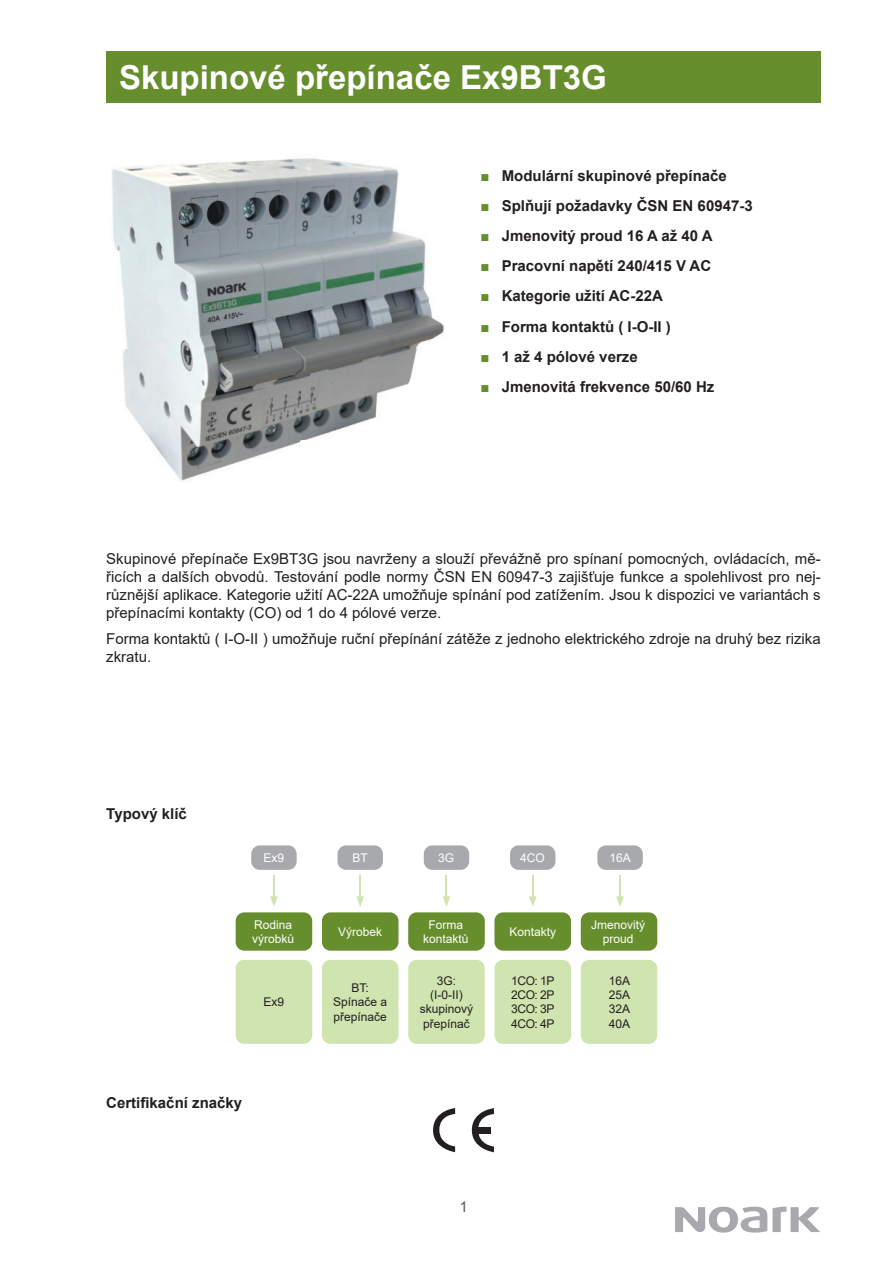
<style>
.page{position:relative;width:893px;height:1263px;background:#fff}
.page>*{position:absolute;margin:0;border:0;box-sizing:border-box;transform-origin:0 0}
.t1{font:700 33px "Arial";color:#fff}
.t2{font:15px/18px "Arial";color:#231f20;text-align:justify}
.t3{font:700 15px "Arial";color:#231f20}
.t4{font:15px "Arial";color:#57585a}
.t5{font:12px/14.4px "Arial";color:#231f20;text-align:center}
.t6{font:12px/14.4px "Arial";color:#fff;text-align:center}
.s1{color:#668e2c}
</style>
<div class="page">
<svg style="left:675px;top:1206px;width:145px;height:26px"></svg>
<div style="left:106px;top:51px;width:715px;height:51px;background:#668e2c"></div>
<div style="left:251px;top:845px;width:46px;height:25px;background:#a8a9ad;border-radius:9px"></div>
<div style="left:236px;top:912px;width:76px;height:39px;background:#668e2c;border-radius:9px"></div>
<div style="left:236px;top:960px;width:76px;height:84px;background:#cfe4ae;border-radius:9px"></div>
<div style="left:337px;top:845px;width:46px;height:25px;background:#a8a9ad;border-radius:9px"></div>
<div style="left:322px;top:912px;width:76px;height:39px;background:#668e2c;border-radius:9px"></div>
<div style="left:322px;top:960px;width:76px;height:84px;background:#cfe4ae;border-radius:9px"></div>
<div style="left:510px;top:845px;width:45px;height:25px;background:#a8a9ad;border-radius:9px"></div>
<div style="left:494px;top:912px;width:77px;height:39px;background:#668e2c;border-radius:9px"></div>
<div style="left:494px;top:960px;width:77px;height:84px;background:#cfe4ae;border-radius:9px"></div>
<div style="left:597px;top:845px;width:46px;height:25px;background:#a8a9ad;border-radius:9px"></div>
<div style="left:581px;top:912px;width:76px;height:39px;background:#668e2c;border-radius:9px"></div>
<div style="left:581px;top:960px;width:76px;height:84px;background:#cfe4ae;border-radius:9px"></div>
<hr style="left:273px;top:875px;width:2px;height:24px;background:#cfe4ae">
<svg style="left:270px;top:896px;width:8px;height:11px"></svg>
<hr style="left:359px;top:875px;width:2px;height:24px;background:#cfe4ae">
<svg style="left:356px;top:896px;width:8px;height:11px"></svg>
<svg style="left:529px;top:875px;width:8px;height:32px"></svg>
<hr style="left:619px;top:875px;width:2px;height:24px;background:#cfe4ae">
<svg style="left:616px;top:896px;width:8px;height:11px"></svg>
<svg style="left:433px;top:1108px;width:22px;height:44px"></svg>
<svg style="left:472px;top:1108px;width:22px;height:44px"></svg>
<div style="left:476px;top:1127px;width:15px;height:6px;background:#231f20"></div>
<div style="left:424px;top:845px;width:45px;height:25px;background:#a8a9ad;border-radius:9px"></div>
<div style="left:408px;top:912px;width:77px;height:39px;background:#668e2c;border-radius:9px"></div>
<div style="left:408px;top:960px;width:77px;height:84px;background:#cfe4ae;border-radius:9px"></div>
<svg style="left:443px;top:875px;width:7px;height:32px"></svg>
<img style="left:112px;top:158px;width:332px;height:323px">
<h1 class="t1" style="left:119px;top:54px;width:489px">Skupinové přepínače Ex9BT3G</h1>
<p class="t3" style="left:480px;top:165px;width:248px"><span class="s1">■</span> Modulární skupinové přepínače</p>
<p class="t3" style="left:480px;top:195px;width:274px"><span class="s1">■</span> Splňují požadavky ČSN EN 60947-3</p>
<p class="t3" style="left:480px;top:225px;width:234px"><span class="s1">■</span> Jmenovitý proud 16 A až 40 A</p>
<p class="t3" style="left:480px;top:255px;width:232px"><span class="s1">■</span> Pracovní napětí 240/415 V AC</p>
<p class="t3" style="left:480px;top:286px;width:184px"><span class="s1">■</span> Kategorie užití AC-22A</p>
<p class="t3" style="left:480px;top:316px;width:192px"><span class="s1">■</span> Forma kontaktů ( I-O-II )</p>
<p class="t3" style="left:480px;top:346px;width:159px"><span class="s1">■</span> 1 až 4 pólové verze</p>
<p class="t3" style="left:480px;top:376px;width:235px"><span class="s1">■</span> Jmenovitá frekvence 50/60 Hz</p>
<p class="t2" style="left:106px;top:549px;width:716px">Skupinové přepínače Ex9BT3G jsou navrženy a slouží převážně pro spínaní pomocných, ovládacích, mě&shy;řicích a dalších obvodů. Testování podle normy ČSN EN 60947-3 zajišťuje funkce a spolehlivost pro nej&shy;různější aplikace. Kategorie užití AC-22A umožňuje spínání pod zatížením. Jsou k dispozici ve variantách s přepínacími kontakty (CO) od 1 do 4 pólové verze.</p>
<p class="t2" style="left:106px;top:630px;width:716px">Forma kontaktů ( I-O-II ) umožňuje ruční přepínání zátěže z jednoho elektrického zdroje na druhý bez rizika zkratu.</p>
<p class="t3" style="left:106px;top:803px;width:82px">Typový klíč</p>
<p class="t6" style="left:263px;top:850px;width:22px">Ex9</p>
<p class="t6" style="left:252px;top:917px;width:44px;text-align:left">Rodina výrobků</p>
<p class="t5" style="left:264px;top:995px;width:22px">Ex9</p>
<p class="t3" style="left:106px;top:1092px;width:137px">Certifikační značky</p>
<p class="t6" style="left:352px;top:850px;width:17px">BT</p>
<p class="t6" style="left:338px;top:924px;width:46px">Výrobek</p>
<p class="t5" style="left:333px;top:980px;width:56px">BT:<br>Spínače a přepínače</p>
<p class="t6" style="left:438px;top:850px;width:18px">3G</p>
<p class="t6" style="left:423px;top:917px;width:47px">Forma kontaktů</p>
<p class="t5" style="left:420px;top:973px;width:55px">3G: (I-0-II) skupinový přepínač</p>
<p class="t6" style="left:520px;top:850px;width:26px">4CO</p>
<p class="t6" style="left:509px;top:924px;width:48px">Kontakty</p>
<p class="t5" style="left:511px;top:973px;width:45px;text-align:justify">1CO: 1P 2CO: 2P 3CO: 3P 4CO: 4P</p>
<p class="t6" style="left:609px;top:850px;width:23px">16A</p>
<p class="t6" style="left:591px;top:917px;width:56px">Jmenovitý proud</p>
<p class="t5" style="left:609px;top:973px;width:23px;text-align:justify">16A 25A 32A 40A</p>
<p class="t4" style="left:459px;top:1198px;width:10px">1</p>
</div>
